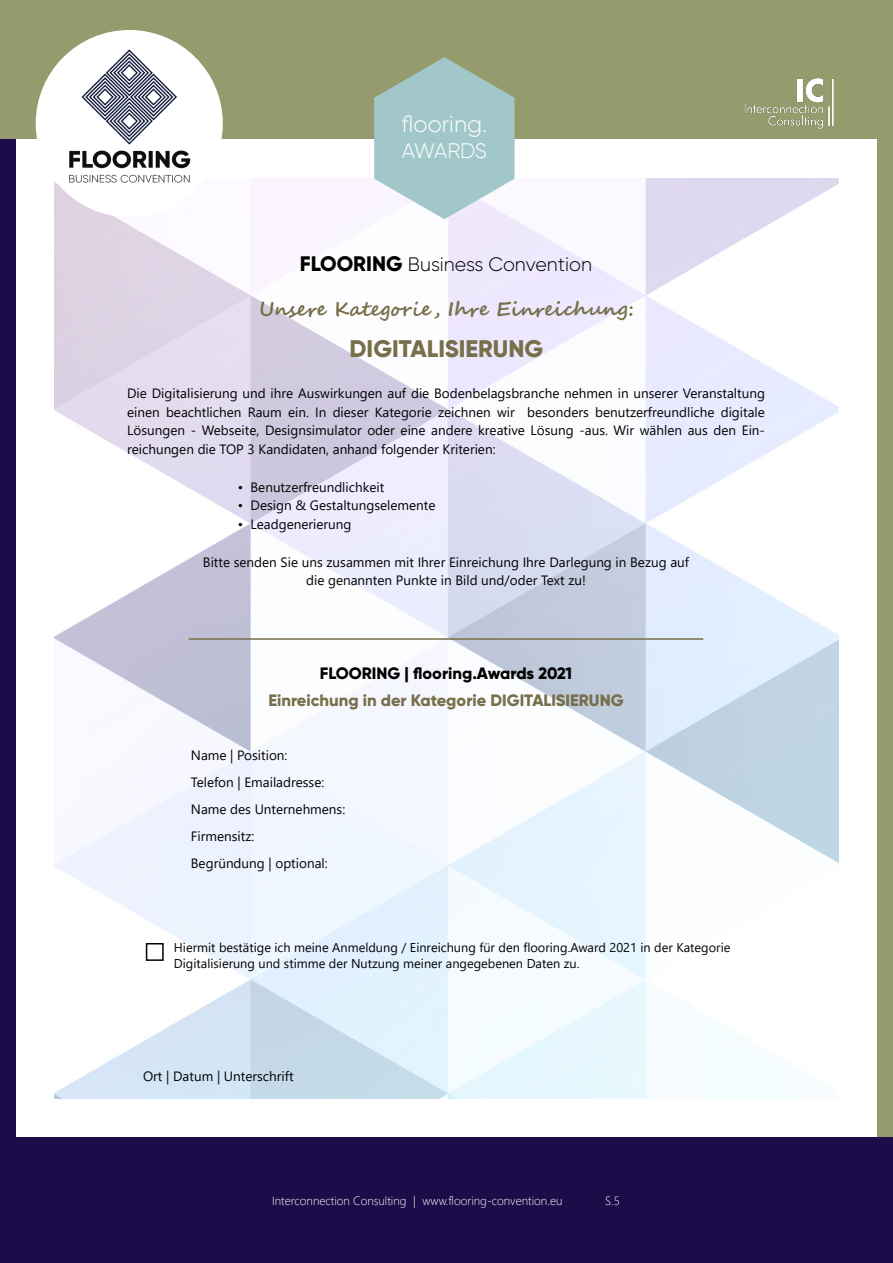
<style>
.page{position:relative;width:893px;height:1263px;background:#fff}
.page>*{position:absolute;margin:0;border:0;box-sizing:border-box;transform-origin:0 0}
.t1{font:800 24px "Gilroy";color:#766f49}
.t2{font:300 23.25px "Gilroy";color:#fff}
.t3{font:300 21px "Gilroy";letter-spacing:-.025em;color:#fff}
.t4{font:700 19.5px "Segoe Script";color:#766f49}
.t5{font:300 19.5px "Gilroy";color:#000}
.t6{font:800 16.5px "Gilroy";color:#766f49}
.t7{font:800 16.5px "Gilroy";color:#000}
.t8{font:13.5px/18.8px "Segoe UI";color:#020203;text-align:justify}
.t9{font:12.75px/16.5px "Segoe UI";color:#020203}
.t10{font:300 12px "Segoe UI";color:#fff}
.s1{font-weight:800;font-size:21px}
</style>
<div class="page">
<img style="left:54px;top:179px;width:785px;height:919px">
<div style="left:877px;top:54px;width:16px;height:1088px;background:#959b6d"></div>
<div style="left:0;top:1137px;width:893px;height:126px;background:#1c0c49"></div>
<div style="left:0;top:116px;width:16px;height:1093px;background:#1c0c49"></div>
<div style="left:0;top:0;width:893px;height:138px;background:#959b6d"></div>
<img style="left:744px;top:78px;width:90px;height:51px">
<svg style="left:374px;top:57px;width:140px;height:162px"></svg>
<div style="left:36px;top:30px;width:187px;height:187px;background:#fff;border-radius:50%"></div>
<img style="left:48px;top:43px;width:162px;height:155px">
<div style="left:146px;top:943px;width:18px;height:18px;border:2px solid #020203"></div>
<hr style="left:189px;top:638px;width:514px;height:2px;background:#777049">
<h2 class="t2" style="left:402px;top:110px;width:87px">flooring.</h2>
<h3 class="t3" style="left:402px;top:137px;width:87px">AWARDS</h3>
<h3 class="t5" style="left:300px;top:252px;width:294px"><span class="s1">FLOORING</span> Business Convention</h3>
<h3 class="t4" style="left:259px;top:294px;width:376px">Unsere Kategorie , Ihre Einreichung:</h3>
<h1 class="t1" style="left:350px;top:333px;width:195px">DIGITALISIERUNG</h1>
<p class="t8" style="left:127px;top:382px;width:639px">Die Digitalisierung und ihre Auswirkungen auf die Bodenbelagsbranche nehmen in unserer Veranstaltung einen beachtlichen Raum ein. In dieser Kategorie zeichnen wir besonders benutzerfreundliche digitale Lösungen - Webseite, Designsimulator oder eine andere kreative Lösung -aus. Wir wählen aus den Ein&shy;reichungen die TOP 3 Kandidaten, anhand folgender Kriterien:</p>
<p class="t8" style="left:238px;top:476px;width:148px">• Benutzerfreundlichkeit</p>
<p class="t8" style="left:238px;top:495px;width:199px">• Design &amp; Gestaltungselemente</p>
<p class="t8" style="left:238px;top:514px;width:115px">• Leadgenerierung</p>
<p class="t8" style="left:203px;top:551px;width:488px;text-align:center">Bitte senden Sie uns zusammen mit Ihrer Einreichung Ihre Darlegung in Bezug auf die genannten Punkte in Bild und/oder Text zu!</p>
<p class="t7" style="left:320px;top:663px;width:254px">FLOORING | flooring.Awards 2021</p>
<p class="t6" style="left:268px;top:690px;width:357px">Einreichung in der Kategorie DIGITALISIERUNG</p>
<p class="t8" style="left:191px;top:740px;width:156px;line-height:27px;text-align:left">Name | Position:<br>Telefon | Emailadresse:<br>Name des Unternehmens:<br>Firmensitz:<br>Begründung | optional:</p>
<p class="t9" style="left:174px;top:938px;width:558px">Hiermit bestätige ich meine Anmeldung / Einreichung für den flooring.Award 2021 in der Kategorie<br>Digitalisierung und stimme der Nutzung meiner angegebenen Daten zu.</p>
<p class="t8" style="left:143px;top:1065px;width:152px">Ort | Datum | Unterschrift</p>
<p class="t10" style="left:272px;top:1189px;width:292px">Interconnection Consulting | www.flooring-convention.eu</p>
<p class="t10" style="left:605px;top:1189px;width:16px">S.5</p>
</div>
